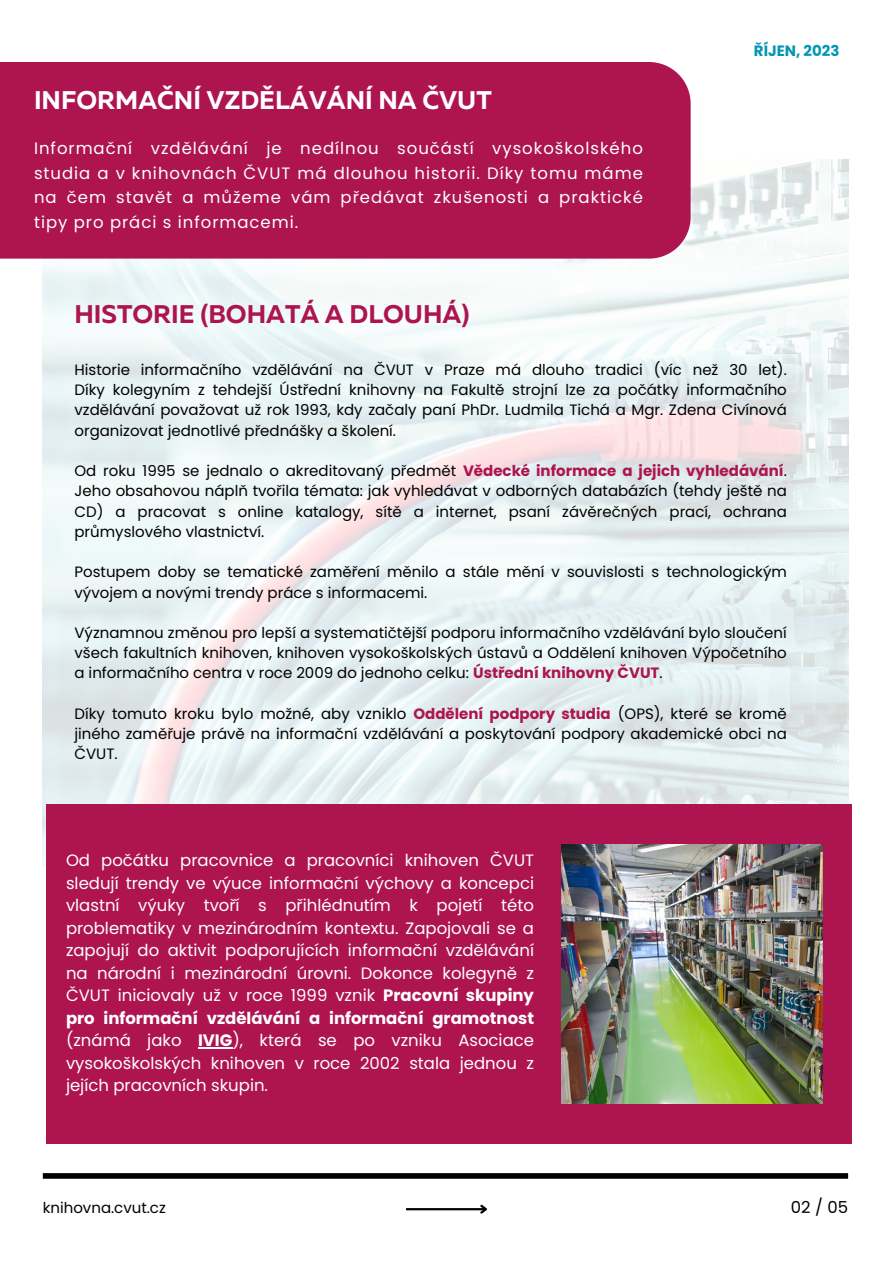
<style>
.page{position:relative;width:893px;height:1264px;background:#fff}
.page>*{position:absolute;margin:0;border:0;box-sizing:border-box;transform-origin:0 0}
.t1{font:700 25.5px "Muller";color:#fff}
.t2{font:700 25.5px "Muller";color:#ad1450}
.t3{font:16.5px/22.5px "Poppins";letter-spacing:.03em;color:#fff;text-align:justify}
.t4{font:16.5px "Poppins";color:#000}
.t5{font:15px/20.2px "Poppins";color:#000;text-align:justify}
.t6{font:700 15px "Poppins";color:#0097b2}
.s1{font-weight:700;color:#ad1450}
.s2{font-weight:700}
</style>
<div class="page">
<div style="left:43px;top:1173px;width:805px;height:5px;background:#000"></div>
<hr style="left:406px;top:1207px;width:80px;height:3px;background:#000">
<svg style="left:478px;top:1204px;width:9px;height:10px"></svg>
<img style="left:43px;top:160px;width:805px;height:706px">
<div style="left:0;top:62px;width:690px;height:196px;background:#ad1450"></div>
<div style="left:46px;top:804px;width:805px;height:339px;background:#ad1450"></div>
<img style="left:562px;top:844px;width:260px;height:259px">
<hr style="left:198px;top:1047px;width:34px;height:1px;background:#fff">
<p class="t1" style="left:34px;top:90px;width:459px">INFORMAČNÍ VZDĚLÁVÁNÍ NA ČVUT</p>
<p class="t3" style="left:34px;top:136px;width:610px;line-height:24.8px">Informační vzdělávání je nedílnou součástí vysokoškolského studia a v knihovnách ČVUT má dlouhou historii. Díky tomu máme na čem stavět a můžeme vám předávat zkušenosti a praktické tipy pro práci s informacemi.</p>
<p class="t2" style="left:74px;top:303px;width:396px">HISTORIE (BOHATÁ A DLOUHÁ)</p>
<p class="t6" style="left:753px;top:40px;width:87px">ŘÍJEN, 2023</p>
<p class="t5" style="left:74px;top:359px;width:713px">Historie informačního vzdělávání na ČVUT v Praze má dlouho tradici (víc než 30 let).<br>Díky kolegyním z tehdejší Ústřední knihovny na Fakultě strojní lze za počátky informačního vzdělávání považovat už rok 1993, kdy začaly paní PhDr. Ludmila Tichá a Mgr. Zdena Civínová organizovat jednotlivé přednášky a školení.</p>
<p class="t5" style="left:74px;top:460px;width:713px">Od roku 1995 se jednalo o akreditovaný předmět <span class="s1">Vědecké informace a jejich vyhledávání</span>.<br>Jeho obsahovou náplň tvořila témata: jak vyhledávat v odborných databázích (tehdy ještě na CD) a pracovat s online katalogy, sítě a internet, psaní závěrečných prací, ochrana průmyslového vlastnictví.</p>
<p class="t5" style="left:74px;top:562px;width:713px">Postupem doby se tematické zaměření měnilo a stále mění v souvislosti s technologickým vývojem a novými trendy práce s informacemi.</p>
<p class="t5" style="left:74px;top:622px;width:713px">Významnou změnou pro lepší a systematičtější podporu informačního vzdělávání bylo sloučení všech fakultních knihoven, knihoven vysokoškolských ústavů a Oddělení knihoven Výpočetního a informačního centra v roce 2009 do jednoho celku: <span class="s1">Ústřední knihovny ČVUT</span>.</p>
<p class="t5" style="left:74px;top:703px;width:713px">Díky tomuto kroku bylo možné, aby vzniklo <span class="s1">Oddělení podpory studia</span> (OPS), které se kromě jiného zaměřuje právě na informační vzdělávání a poskytování podpory akademické obci na ČVUT.</p>
<p class="t3" style="left:66px;top:849px;width:469px">Od počátku pracovnice a pracovníci knihoven ČVUT sledují trendy ve výuce informační výchovy a koncepci vlastní výuky tvoří s přihlédnutím k pojetí této problematiky v mezinárodním kontextu. Zapojovali se a zapojují do aktivit podporujících informační vzdělávání na národní i mezinárodní úrovni. Dokonce kolegyně z ČVUT iniciovaly už v roce 1999 vznik <span class="s2">Pracovní skupiny pro informační vzdělávání a informační gramotnost </span>(známá jako <span class="s2">IVIG</span>), která se po vzniku Asociace vysokoškolských knihoven v roce 2002 stala jednou z jejích pracovních skupin.</p>
<p class="t5" style="left:43px;top:1197px;width:125px">knihovna.cvut.cz</p>
<p class="t4" style="left:790px;top:1195px;width:59px">02 / 05</p>
</div>
